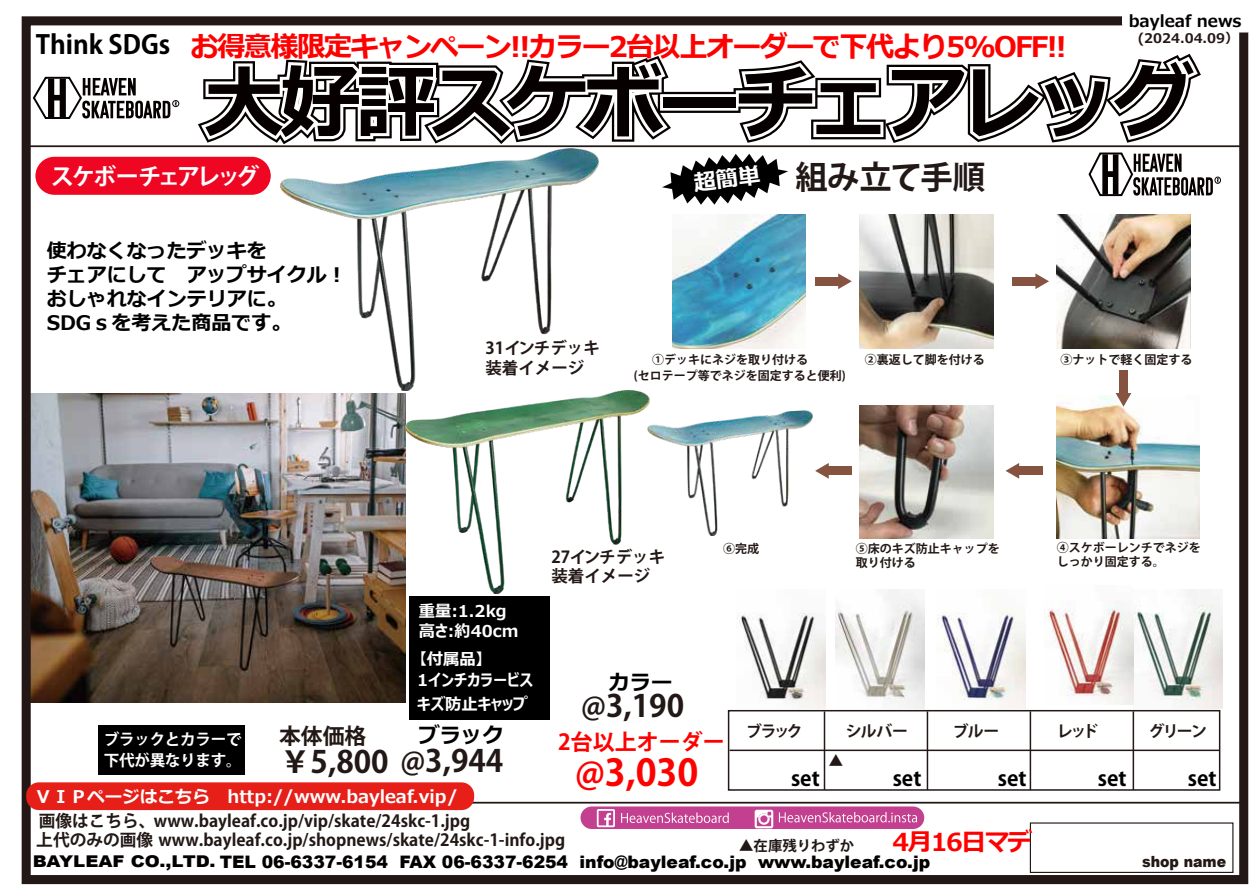
<style>
.page{position:relative;width:1260px;height:893px;background:#fff}
.page>*{position:absolute;margin:0;border:0;box-sizing:border-box;transform-origin:0 0}
.t1{font:700 80.55px "Meiryo";letter-spacing:-.06em;color:#060001}
.t2{font:700 36.6px "Koz Go Pro";color:#f00}
.t3{font:700 32.4px "Koz Go Pro";letter-spacing:-.02em;color:#221815}
.t4{font:700 30.45px "Koz Go Pro";color:#221815}
.t5{font:700 28.35px "Meiryo";letter-spacing:-.06em;color:#f00}
.t6{font:700 25.8px "Koz Go Pro";color:#000}
.t7{font:700 24.75px "Meiryo";letter-spacing:-.06em;color:#f00}
.t8{font:700 23.25px "Koz Go Pro";letter-spacing:-.12em;color:#fff}
.t9{font:700 22.05px "Koz Go Pro";color:#f00}
.t10{font:700 21.75px "Koz Go Pro";color:#221815}
.t11{font:700 21.15px "Meiryo";color:#000}
.t12{font:700 20.85px "Koz Go Pro";color:#000}
.t13{font:700 19.95px/24px "Meiryo";color:#000}
.t14{font:700 17.55px "Meiryo";color:#fff}
.t15{font:900 17.25px "Arial";color:#040000}
.t16{font:700 16.65px/19.6px "Koz Go Pro";color:#221815}
.t17{font:700 16.5px/19.8px "Koz Go Pro";color:#221815}
.t18{font:700 16.35px/19.2px "Meiryo UI";color:#fff}
.t19{font:700 16.35px "Meiryo";color:#040000}
.t20{font:700 15.9px "Koz Go Pro";letter-spacing:-.08em;color:#221815}
.t21{font:700 15.6px/21.6px "Koz Go Pro";letter-spacing:-.02em;color:#fff}
.t22{font:900 15.45px "Arial";color:#221815;scale:.92 1}
.t23{font:700 14.4px "Koz Go Pro";color:#221815}
.t24{font:700 13.2px "Meiryo";color:#231815}
.t25{font:700 12px/14.4px "Koz Go Pro";color:#221815}
.s1{font-size:16.2px}
</style>
<div class="page">
<div style="left:99px;top:725px;width:146px;height:50px;background:#000"></div>
<img style="left:1134px;top:589px;width:89px;height:119px">
<img style="left:32px;top:394px;width:373px;height:308px">
<div style="left:409px;top:596px;width:141px;height:123px;background:#000"></div>
<img style="left:307px;top:205px;width:245px;height:185px">
<div style="left:35px;top:157px;width:236px;height:38px;background:#ef0622;border-radius:19px"></div>
<div style="left:1030px;top:822px;width:204px;height:51px;border:1px solid #221815"></div>
<div style="left:22px;top:16px;width:1226px;height:868px;border:9px solid #231815"></div>
<div style="left:1122px;top:8px;width:134px;height:25px;background:#fff;border-radius:9px"></div>
<hr style="left:26px;top:801px;width:1221px;height:2px;background:#231815">
<hr style="left:26px;top:145px;width:1221px;height:2px;background:#231815">
<img style="left:405px;top:390px;width:245px;height:203px">
<img style="left:937px;top:605px;width:89px;height:103px">
<img style="left:1045px;top:601px;width:89px;height:103px">
<img style="left:647px;top:410px;width:166px;height:126px">
<img style="left:835px;top:589px;width:89px;height:119px">
<img style="left:673px;top:215px;width:133px;height:133px">
<img style="left:860px;top:215px;width:133px;height:133px">
<img style="left:1057px;top:215px;width:133px;height:133px">
<img style="left:1057px;top:396px;width:143px;height:143px">
<img style="left:860px;top:405px;width:133px;height:134px">
<div style="left:815px;top:277px;width:23px;height:8px;background:#865341"></div>
<svg style="left:838px;top:273px;width:14px;height:16px"></svg>
<div style="left:1012px;top:277px;width:23px;height:8px;background:#865341"></div>
<svg style="left:1035px;top:273px;width:14px;height:16px"></svg>
<div style="left:1119px;top:370px;width:9px;height:23px;background:#865341"></div>
<svg style="left:1116px;top:393px;width:15px;height:13px"></svg>
<div style="left:1019px;top:466px;width:23px;height:9px;background:#865341"></div>
<svg style="left:1006px;top:463px;width:13px;height:15px"></svg>
<div style="left:829px;top:466px;width:23px;height:9px;background:#865341"></div>
<svg style="left:815px;top:463px;width:14px;height:15px"></svg>
<img style="left:738px;top:613px;width:87px;height:95px">
<div style="left:728px;top:710px;width:492px;height:80px;border:2px solid #221815"></div>
<hr style="left:730px;top:749px;width:490px;height:2px;background:#221815">
<hr style="left:824px;top:711px;width:1px;height:79px;background:#221815">
<hr style="left:927px;top:711px;width:1px;height:79px;background:#221815">
<hr style="left:1030px;top:711px;width:1px;height:79px;background:#221815">
<hr style="left:1133px;top:711px;width:1px;height:79px;background:#221815">
<div style="left:1215px;top:177px;width:6px;height:7px;border:1px solid #060001;border-radius:50%"></div>
<svg style="left:32px;top:76px;width:145px;height:43px"></svg>
<div style="left:172px;top:100px;width:7px;height:7px;border:1px solid #060001;border-radius:50%"></div>
<div style="left:581px;top:806px;width:343px;height:23px;background:#c33f90;border-radius:11px"></div>
<div style="left:597px;top:809px;width:18px;height:18px;border:2px solid #fff"></div>
<svg style="left:604px;top:812px;width:7px;height:14px"></svg>
<svg style="left:755px;top:809px;width:18px;height:19px"></svg>
<svg style="left:621px;top:812px;width:108px;height:11px"></svg>
<svg style="left:779px;top:812px;width:138px;height:10px"></svg>
<div style="left:26px;top:782px;width:448px;height:28px;background:#e61f19;border-radius:13px"></div>
<svg style="left:190px;top:53px;width:1029px;height:152px"></svg>
<h3 class="t6" style="left:36px;top:27px;width:136px">Think SDGs</h3>
<p class="t19" style="left:1129px;top:10px;width:114px">bayleaf news</p>
<p class="t24" style="left:1138px;top:29px;width:102px">(2024.04.09）</p>
<h3 class="t5" style="left:190px;top:26px;width:878px">お得意様限定キャンペーン!!カラー2台以上オーダーで下代より5%OFF!!</h3>
<h1 class="t1" style="left:204px;top:46px;width:992px">大好評スケボーチェアレッグ</h1>
<h3 class="t8" style="left:51px;top:161px;width:210px">スケボーチェアレッグ</h3>
<h3 class="t3" style="left:796px;top:156px;width:191px">組み立て手順</h3>
<p class="t13" style="left:47px;top:240px;width:302px">使わなくなったデッキを<br>チェアにして　アップサイクル︕おしゃれなインテリアに。<br>SDGｓを考えた商品です。</p>
<p class="t17" style="left:485px;top:339px;width:116px">31インチデッキ装着イメージ</p>
<p class="t25" style="left:652px;top:353px;width:158px">①デッキにネジを取り付ける</p>
<p class="t25" style="left:865px;top:353px;width:121px">②裏返して脚を付ける</p>
<p class="t25" style="left:634px;top:369px;width:213px">(セロテープ等でネジを固定すると便利)</p>
<p class="t25" style="left:1061px;top:353px;width:133px">③ナットで軽く固定する</p>
<p class="t18" style="left:419px;top:602px;width:101px">重量:1.2kg高さ:約40cm</p>
<p class="t18" style="left:417px;top:669px;width:117px;line-height:23.4px">1インチカラービスキズ防止キャップ</p>
<p class="t18" style="left:419px;top:649px;width:67px">【付属品】</p>
<p class="t17" style="left:551px;top:547px;width:115px">27インチデッキ装着イメージ</p>
<p class="t11" style="left:609px;top:667px;width:65px">カラー</p>
<h3 class="t4" style="left:581px;top:685px;width:104px">@3,190</h3>
<p class="t25" style="left:723px;top:542px;width:37px">⑥完成</p>
<p class="t25" style="left:856px;top:542px;width:145px">⑤床のキズ防止キャップを取り付ける</p>
<p class="t25" style="left:1057px;top:541px;width:145px">④スケボーレンチでネジをしっかり固定する。</p>
<h3 class="t10" style="left:279px;top:722px;width:89px">本体価格</h3>
<p class="t20" style="left:746px;top:721px;width:58px">ブラック</p>
<p class="t20" style="left:846px;top:721px;width:63px">シルバー</p>
<p class="t20" style="left:953px;top:721px;width:48px">ブルー</p>
<p class="t20" style="left:1057px;top:721px;width:43px">レッド</p>
<p class="t20" style="left:1149px;top:721px;width:60px">グリーン</p>
<h3 class="t4" style="left:280px;top:741px;width:225px">￥5,800 @3,944</h3>
<p class="t11" style="left:419px;top:720px;width:86px">ブラック</p>
<h3 class="t9" style="left:558px;top:727px;width:168px">2台以上オーダー</h3>
<p class="t21" style="left:104px;top:729px;width:140px">ブラックとカラーで下代が異なります。</p>
<p class="t14" style="left:35px;top:784px;width:425px">ＶＩＰページはこちら　http://www.bayleaf.vip/</p>
<p class="t23" style="left:829px;top:751px;width:16px">▲</p>
<h2 class="t2" style="left:575px;top:749px;width:125px">@3,030</h2>
<p class="t12" style="left:791px;top:765px;width:30px">set</p>
<p class="t12" style="left:893px;top:765px;width:30px">set</p>
<p class="t12" style="left:998px;top:765px;width:30px">set</p>
<p class="t12" style="left:1098px;top:765px;width:30px">set</p>
<p class="t12" style="left:1188px;top:765px;width:30px">set</p>
<p class="t16" style="left:36px;top:811px;width:530px">画像はこちら、www.bayleaf.co.jp/vip/skate/24skc-1.jpg<br>上代のみの画像 www.bayleaf.co.jp/shopnews/skate/24skc-1-info.jpg</p>
<p class="t15" style="left:33px;top:849px;width:899px"><span class="s1">BAYLEAF CO.,LTD.</span> TEL 06-6337-6154 FAX 06-6337-6254 info@bayleaf.co.jp www.bayleaf.co.jp</p>
<h3 class="t7" style="left:893px;top:825px;width:142px">4月16日マデ</h3>
<p class="t23" style="left:739px;top:836px;width:117px">▲在庫残りわずか</p>
<p class="t22" style="left:1142px;top:850px;width:93px">shop name</p>
</div>
